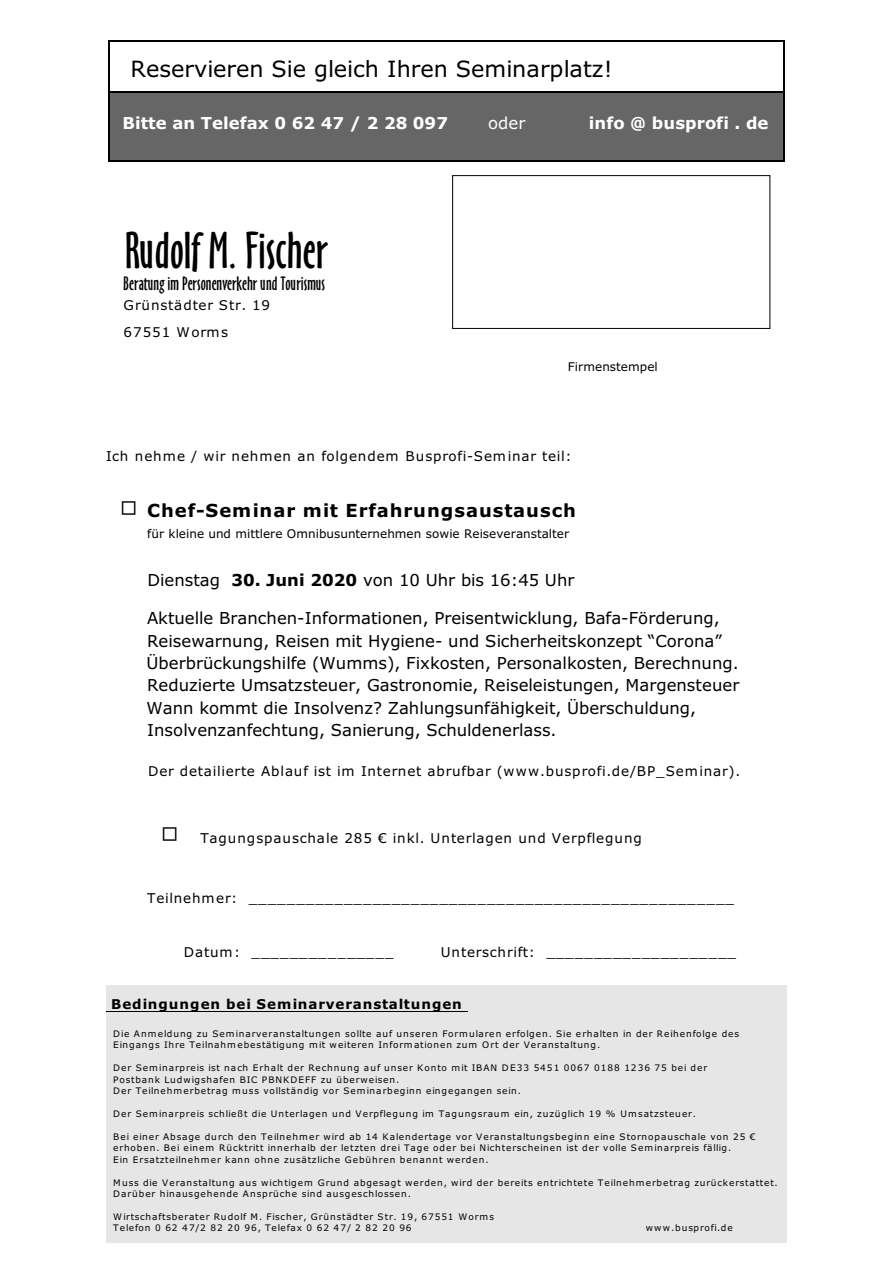
<style>
.page{position:relative;width:894px;height:1263px;background:#fff}
.page>*{position:absolute;margin:0;border:0;box-sizing:border-box;transform-origin:0 0}
.t1{font:48px "Oz Handicraft BT";color:#000}
.t2{font:22.35px "Verdana";color:#000}
.t3{font:18px "Oz Handicraft BT";letter-spacing:.005em;color:#000}
.t4{font:700 18px "Verdana";letter-spacing:.055em;color:#000}
.t5{font:16.5px/22.4px "Verdana";color:#000}
.t6{font:700 16.5px "Verdana";color:#fff}
.t7{font:16.5px "Verdana";color:#fff}
.t8{font:13.5px/27px "Verdana";letter-spacing:.06em;color:#000}
.t9{font:700 13.5px "Verdana";letter-spacing:.065em;color:#000}
.t10{font:12px "Verdana";letter-spacing:.01em;color:#000}
.t11{font:9px/11.4px "Verdana";letter-spacing:.1em;color:#000}
.s1{font-weight:700}
</style>
<div class="page">
<hr style="left:108px;top:41px;width:1px;height:50px;background:#000">
<hr style="left:783px;top:41px;width:2px;height:50px;background:#000">
<hr style="left:108px;top:41px;width:677px;height:1px;background:#000">
<div style="left:108px;top:91px;width:677px;height:70px;background:#666"></div>
<hr style="left:108px;top:91px;width:1px;height:70px;background:#000">
<hr style="left:783px;top:91px;width:2px;height:70px;background:#000">
<hr style="left:108px;top:91px;width:677px;height:1px;background:#000">
<hr style="left:108px;top:160px;width:677px;height:1px;background:#000">
<div style="left:106px;top:985px;width:681px;height:258px;background:#e6e6e6"></div>
<hr style="left:106px;top:1012px;width:362px;height:1px;background:#000">
<h2 class="t2" style="left:130px;top:60px;width:484px">Reservieren Sie gleich Ihren Seminarplatz!</h2>
<h3 class="t6" style="left:123px;top:116px;width:327px">Bitte an Telefax 0 62 47 / 2 28 097</h3>
<h3 class="t7" style="left:488px;top:116px;width:39px">oder</h3>
<h3 class="t6" style="left:589px;top:116px;width:181px">info @ busprofi . de</h3>
<h1 class="t1" style="left:125px;top:231px;width:205px">Rudolf M. Fischer</h1>
<h3 class="t3" style="left:123px;top:277px;width:203px">Beratung im Personenverkehr und Tourismus</h3>
<h3 class="t8" style="left:124px;top:292px;width:148px">Grünstädter Str. 19<br>67551 Worms</h3>
<h3 class="t10" style="left:568px;top:361px;width:91px">Firmenstempel</h3>
<h3 class="t8" style="left:106px;top:444px;width:467px">Ich nehme / wir nehmen an folgendem Busprofi-Seminar teil:</h3>
<h3 class="t4" style="left:147px;top:503px;width:430px">Chef-Seminar mit Erfahrungsaustausch</h3>
<h3 class="t10" style="left:147px;top:529px;width:424px">für kleine und mittlere Omnibusunternehmen sowie Reiseveranstalter</h3>
<h3 class="t5" style="left:147px;top:570px;width:429px">Dienstag <span class="s1">30. Juni 2020</span> von 10 Uhr bis 16:45 Uhr</h3>
<p class="t5" style="left:147px;top:609px;width:594px">Aktuelle Branchen-Informationen, Preisentwicklung, Bafa-Förderung, Reisewarnung, Reisen mit Hygiene- und Sicherheitskonzept “Corona” Überbrückungshilfe (Wumms), Fixkosten, Personalkosten, Berechnung.<br>Reduzierte Umsatzsteuer, Gastronomie, Reiseleistungen, Margensteuer Wann kommt die Insolvenz? Zahlungsunfähigkeit, Überschuldung, Insolvenzanfechtung, Sanierung, Schuldenerlass.</p>
<h3 class="t8" style="left:148px;top:759px;width:594px">Der detailierte Ablauf ist im Internet abrufbar (www.busprofi.de/BP_Seminar).</h3>
<h3 class="t8" style="left:200px;top:825px;width:443px">Tagungspauschale 285 € inkl. Unterlagen und Verpflegung</h3>
<h3 class="t8" style="left:147px;top:886px;width:589px">Teilnehmer: ___________________________________________________</h3>
<h3 class="t8" style="left:184px;top:940px;width:212px">Datum: _______________</h3>
<h3 class="t8" style="left:441px;top:940px;width:297px">Unterschrift: ____________________</h3>
<h3 class="t9" style="left:111px;top:999px;width:352px">Bedingungen bei Seminarveranstaltungen</h3>
<p class="t11" style="left:113px;top:1029px;width:627px">Die Anmeldung zu Seminarveranstaltungen sollte auf unseren Formularen erfolgen. Sie erhalten in der Reihenfolge des<br>Eingangs Ihre Teilnahmebestätigung mit weiteren Informationen zum Ort der Veranstaltung.</p>
<p class="t11" style="left:113px;top:1063px;width:595px">Der Seminarpreis ist nach Erhalt der Rechnung auf unser Konto mit IBAN DE33 5451 0067 0188 1236 75 bei der<br>Postbank Ludwigshafen BIC PBNKDEFF zu überweisen.<br>Der Teilnehmerbetrag muss vollständig vor Seminarbeginn eingegangen sein.</p>
<p class="t11" style="left:113px;top:1109px;width:584px">Der Seminarpreis schließt die Unterlagen und Verpflegung im Tagungsraum ein, zuzüglich 19 % Umsatzsteuer.</p>
<p class="t11" style="left:113px;top:1132px;width:644px">Bei einer Absage durch den Teilnehmer wird ab 14 Kalendertage vor Veranstaltungsbeginn eine Stornopauschale von 25 € erhoben. Bei einem Rücktritt innerhalb der letzten drei Tage oder bei Nichterscheinen ist der volle Seminarpreis fällig.<br>Ein Ersatzteilnehmer kann ohne zusätzliche Gebühren benannt werden.</p>
<p class="t11" style="left:113px;top:1177px;width:666px">Muss die Veranstaltung aus wichtigem Grund abgesagt werden, wird der bereits entrichtete Teilnehmerbetrag zurückerstattet.<br>Darüber hinausgehende Ansprüche sind ausgeschlossen.</p>
<p class="t11" style="left:113px;top:1212px;width:382px">Wirtschaftsberater Rudolf M. Fischer, Grünstädter Str. 19, 67551 Worms<br>Telefon 0 62 47/2 82 20 96, Telefax 0 62 47/ 2 82 20 96</p>
<p class="t11" style="left:646px;top:1223px;width:89px">www.busprofi.de</p>
</div>
